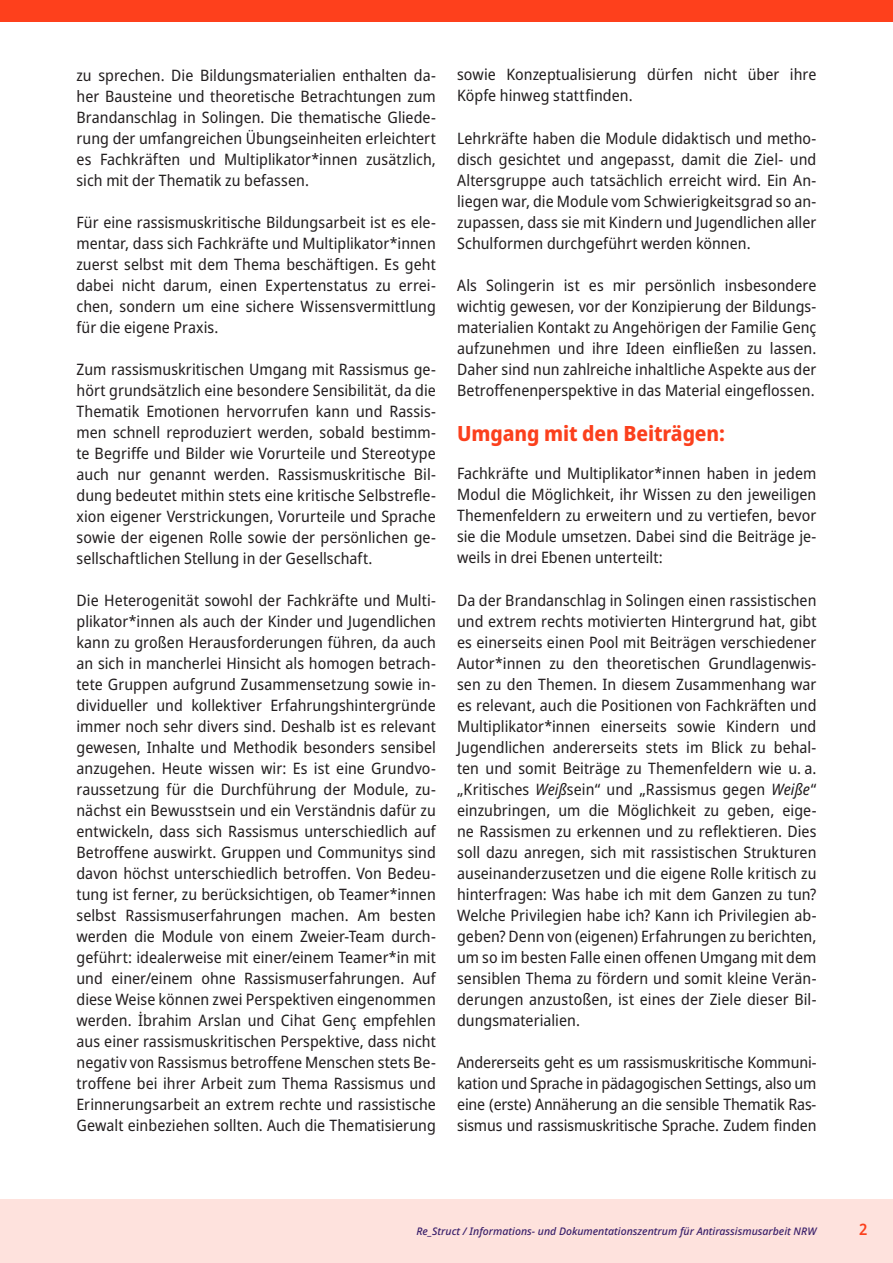
<style>
.page{position:relative;width:893px;height:1263px;background:#fff}
.page>*{position:absolute;margin:0;border:0;box-sizing:border-box;transform-origin:0 0}
.t1{font:800 semi-condensed 21px "Noto Sans";letter-spacing:-.005em;color:#fb401d}
.t2{font:semi-condensed 15.75px/21px "Noto Sans";color:#231f20;text-align:justify}
.t3{font:600 semi-condensed 15.75px "Noto Sans";color:#fb401d}
.t4{font:italic 500 10.5px "Noto Sans";color:#391f6a}
.s1{font-style:italic}
</style>
<div class="page">
<div style="left:0;top:1199px;width:893px;height:64px;background:#fee2dd"></div>
<div style="left:0;top:0;width:893px;height:21px;background:#fe401c"></div>
<p class="t2" style="left:77px;top:65px;width:361px">zu sprechen. Die Bildungsmaterialien enthalten da&shy;her Bausteine und theoretische Betrachtungen zum Brandanschlag in Solingen. Die thematische Gliede&shy;rung der umfangreichen Übungseinheiten erleichtert es Fachkräften und Multiplikator*innen zusätzlich, sich mit der Thematik zu befassen.</p>
<p class="t2" style="left:77px;top:212px;width:361px">Für eine rassismuskritische Bildungsarbeit ist es ele&shy;mentar, dass sich Fachkräfte und Multiplikator*innen zuerst selbst mit dem Thema beschäftigen. Es geht dabei nicht darum, einen Expertenstatus zu errei&shy;chen, sondern um eine sichere Wissensvermittlung für die eigene Praxis.</p>
<p class="t2" style="left:77px;top:359px;width:361px">Zum rassismuskritischen Umgang mit Rassismus ge&shy;hört grundsätzlich eine besondere Sensibilität, da die Thematik Emotionen hervorrufen kann und Rassis&shy;men schnell reproduziert werden, sobald bestimm&shy;te Begriffe und Bilder wie Vorurteile und Stereotype auch nur genannt werden. Rassismuskritische Bil&shy;dung bedeutet mithin stets eine kritische Selbstrefle&shy;xion eigener Verstrickungen, Vorurteile und Sprache sowie der eigenen Rolle sowie der persönlichen ge&shy;sellschaftlichen Stellung in der Gesellschaft.</p>
<p class="t2" style="left:77px;top:590px;width:361px">Die Heterogenität sowohl der Fachkräfte und Multi&shy;plikator*innen als auch der Kinder und Jugendlichen kann zu großen Herausforderungen führen, da auch an sich in mancherlei Hinsicht als homogen betrach&shy;tete Gruppen aufgrund Zusammensetzung sowie in&shy;dividueller und kollektiver Erfahrungshintergründe immer noch sehr divers sind. Deshalb ist es relevant gewesen, Inhalte und Methodik besonders sensibel anzugehen. Heute wissen wir: Es ist eine Grundvo&shy;raussetzung für die Durchführung der Module, zu&shy;nächst ein Bewusstsein und ein Verständnis dafür zu entwickeln, dass sich Rassismus unterschiedlich auf Betroffene auswirkt. Gruppen und Communitys sind davon höchst unterschiedlich betroffen. Von Bedeu&shy;tung ist ferner, zu berücksichtigen, ob Teamer*innen selbst Rassismuserfahrungen machen. Am besten werden die Module von einem Zweier-Team durch&shy;geführt: idealerweise mit einer/einem Teamer*in mit und einer/einem ohne Rassismuserfahrungen. Auf diese Weise können zwei Perspektiven eingenommen werden. İbrahim Arslan und Cihat Genç empfehlen aus einer rassismuskritischen Perspektive, dass nicht negativ von Rassismus betroffene Menschen stets Be&shy;troffene bei ihrer Arbeit zum Thema Rassismus und Erinnerungsarbeit an extrem rechte und rassistische Gewalt einbeziehen sollten. Auch die Thematisierung</p>
<p class="t2" style="left:457px;top:65px;width:361px">sowie Konzeptualisierung dürfen nicht über ihre<br>Köpfe hinweg stattfinden.</p>
<p class="t2" style="left:457px;top:128px;width:361px">Lehrkräfte haben die Module didaktisch und metho&shy;disch gesichtet und angepasst, damit die Ziel- und Altersgruppe auch tatsächlich erreicht wird. Ein An&shy;liegen war, die Module vom Schwierigkeitsgrad so an&shy;zupassen, dass sie mit Kindern und Jugendlichen aller Schulformen durchgeführt werden können.</p>
<p class="t2" style="left:457px;top:275px;width:361px">Als Solingerin ist es mir persönlich insbesondere wichtig gewesen, vor der Konzipierung der Bildungs&shy;materialien Kontakt zu Angehörigen der Familie Genç aufzunehmen und ihre Ideen einfließen zu lassen.<br>Daher sind nun zahlreiche inhaltliche Aspekte aus der Betroffenenperspektive in das Material eingeflossen.</p>
<h1 class="t1" style="left:457px;top:418px;width:269px">Umgang mit den Beiträgen:</h1>
<p class="t2" style="left:457px;top:464px;width:361px">Fachkräfte und Multiplikator*innen haben in jedem Modul die Möglichkeit, ihr Wissen zu den jeweiligen Themenfeldern zu erweitern und zu vertiefen, bevor sie die Module umsetzen. Dabei sind die Beiträge je&shy;weils in drei Ebenen unterteilt:</p>
<p class="t2" style="left:457px;top:590px;width:361px">Da der Brandanschlag in Solingen einen rassistischen und extrem rechts motivierten Hintergrund hat, gibt es einerseits einen Pool mit Beiträgen verschiedener Autor*innen zu den theoretischen Grundlagenwis&shy;sen zu den Themen. In diesem Zusammenhang war es relevant, auch die Positionen von Fachkräften und Multiplikator*innen einerseits sowie Kindern und Jugendlichen andererseits stets im Blick zu behal&shy;ten und somit Beiträge zu Themenfeldern wie u. a. „Kritisches <span class="s1">Weiß</span>sein“ und „Rassismus gegen <span class="s1">Weiße</span>“ einzubringen, um die Möglichkeit zu geben, eige&shy;ne Rassismen zu erkennen und zu reflektieren. Dies soll dazu anregen, sich mit rassistischen Strukturen auseinanderzusetzen und die eigene Rolle kritisch zu hinterfragen: Was habe ich mit dem Ganzen zu tun?<br>Welche Privilegien habe ich? Kann ich Privilegien ab&shy;geben? Denn von (eigenen) Erfahrungen zu berichten, um so im besten Falle einen offenen Umgang mit dem sensiblen Thema zu fördern und somit kleine Verän&shy;derungen anzustoßen, ist eines der Ziele dieser Bil&shy;dungsmaterialien.</p>
<p class="t2" style="left:457px;top:1052px;width:361px">Andererseits geht es um rassismuskritische Kommuni&shy;kation und Sprache in pädagogischen Settings, also um eine (erste) Annäherung an die sensible Thematik Ras&shy;sismus und rassismuskritische Sprache. Zudem finden</p>
<p class="t4" style="left:416px;top:1224px;width:401px">Re_Struct / Informations- und Dokumentationszentrum für Antirassismusarbeit NRW</p>
<p class="t3" style="left:859px;top:1218px;width:10px">2</p>
</div>
